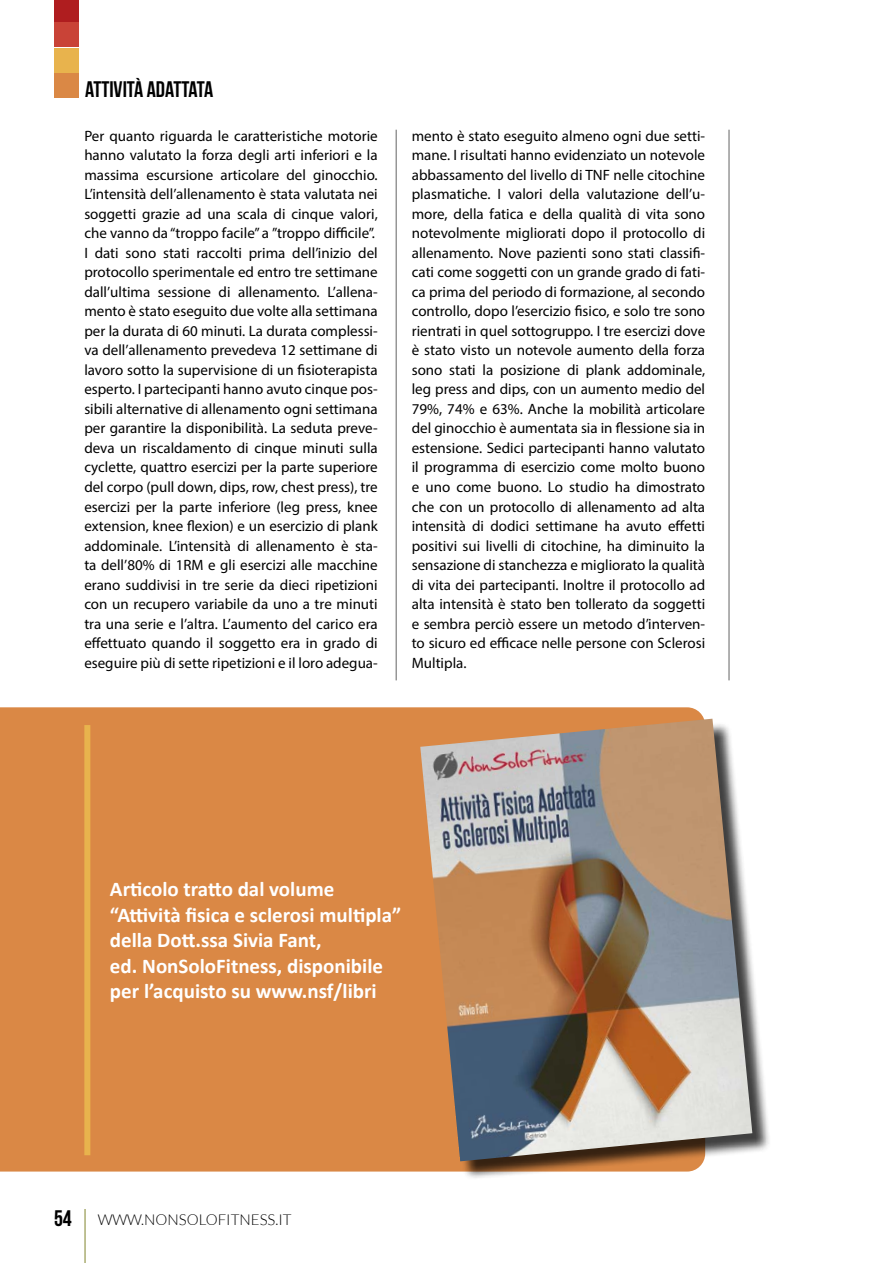
<style>
.page{position:relative;width:893px;height:1263px;background:#fff}
.page>*{position:absolute;margin:0;border:0;box-sizing:border-box;transform-origin:0 0}
.t1{font:22.5px "Bebas Neue";color:#000}
.t2{font:700 21px/25.5px "Calibri";color:#fff}
.t3{font:15px/19.5px "Myriad Pro";color:#000}
.t4{font:300 15px "Lato";color:#000}
.s1{font-family:"Bebas Neue";font-weight:400;font-size:22.5px}
</style>
<div class="page">
<div style="left:54px;top:0;width:25px;height:22px;background:#af1d1f"></div>
<div style="left:54px;top:48px;width:25px;height:25px;background:#e8b34d"></div>
<div style="left:54px;top:22px;width:25px;height:25px;background:#c94337"></div>
<div style="left:54px;top:73px;width:25px;height:25px;background:#da8845"></div>
<hr style="left:84px;top:1209px;width:2px;height:54px;background:#aaad72">
<hr style="left:729px;top:130px;width:1px;height:550px;background:#636363">
<hr style="left:396px;top:130px;width:1px;height:550px;background:#636363">
<div style="left:0;top:707px;width:704px;height:464px;background:#da8845"></div>
<div style="left:84px;top:725px;width:6px;height:430px;background:#e8b34d"></div>
<div style="left:423px;top:721px;width:348px;height:459px;background:#000;opacity:.75"></div>
<img style="left:420px;top:719px;width:332px;height:442px">
<h1 class="t1" style="left:85px;top:77px;width:130px">ATTIVITÀ ADATTATA</h1>
<p class="t3" style="left:84px;top:126px;width:295px">Per quanto riguarda le caratteristiche motorie hanno valutato la forza degli arti inferiori e la massima escursione articolare del ginocchio.<br>L’intensità dell’allenamento è stata valutata nei soggetti grazie ad una scala di cinque valori, che vanno da “troppo facile” a ”troppo difficile”.<br>I dati sono stati raccolti prima dell’inizio del protocollo sperimentale ed entro tre settimane dall’ultima sessione di allenamento. L’allena&shy;mento è stato eseguito due volte alla settimana per la durata di 60 minuti. La durata complessi&shy;va dell’allenamento prevedeva 12 settimane di lavoro sotto la supervisione di un fisioterapista esperto. I partecipanti hanno avuto cinque pos&shy;sibili alternative di allenamento ogni settimana per garantire la disponibilità. La seduta preve&shy;deva un riscaldamento di cinque minuti sulla cyclette, quattro esercizi per la parte superiore del corpo (pull down, dips, row, chest press), tre esercizi per la parte inferiore (leg press, knee extension, knee flexion) e un esercizio di plank addominale. L’intensità di allenamento è sta&shy;ta dell’80% di 1RM e gli esercizi alle macchine erano suddivisi in tre serie da dieci ripetizioni con un recupero variabile da uno a tre minuti tra una serie e l’altra. L’aumento del carico era effettuato quando il soggetto era in grado di eseguire più di sette ripetizioni e il loro adegua-</p>
<p class="t3" style="left:412px;top:126px;width:295px;text-align:justify">mento è stato eseguito almeno ogni due setti&shy;mane. I risultati hanno evidenziato un notevole abbassamento del livello di TNF nelle citochine plasmatiche. I valori della valutazione dell’u&shy;more, della fatica e della qualità di vita sono notevolmente migliorati dopo il protocollo di allenamento. Nove pazienti sono stati classifi&shy;cati come soggetti con un grande grado di fati&shy;ca prima del periodo di formazione, al secondo controllo, dopo l’esercizio fisico, e solo tre sono rientrati in quel sottogruppo. I tre esercizi dove è stato visto un notevole aumento della forza sono stati la posizione di plank addominale, leg press and dips, con un aumento medio del 79%, 74% e 63%. Anche la mobilità articolare del ginocchio è aumentata sia in flessione sia in estensione. Sedici partecipanti hanno valutato il programma di esercizio come molto buono e uno come buono. Lo studio ha dimostrato che con un protocollo di allenamento ad alta intensità di dodici settimane ha avuto effetti positivi sui livelli di citochine, ha diminuito la sensazione di stanchezza e migliorato la qualità di vita dei partecipanti. Inoltre il protocollo ad alta intensità è stato ben tollerato da soggetti e sembra perciò essere un metodo d’interven&shy;to sicuro ed efficace nelle persone con Sclerosi Multipla.</p>
<h2 class="t2" style="left:110px;top:876px;width:293px">Articolo tratto dal volume “Attività fisica e sclerosi multipla” della Dott.ssa Sivia Fant,<br>ed. NonSoloFitness, disponibile per l’acquisto su www.nsf/libri</h2>
<p class="t4" style="left:54px;top:1212px;width:239px"><span class="s1">54</span> WWW.NONSOLOFITNESS.IT</p>
</div>
